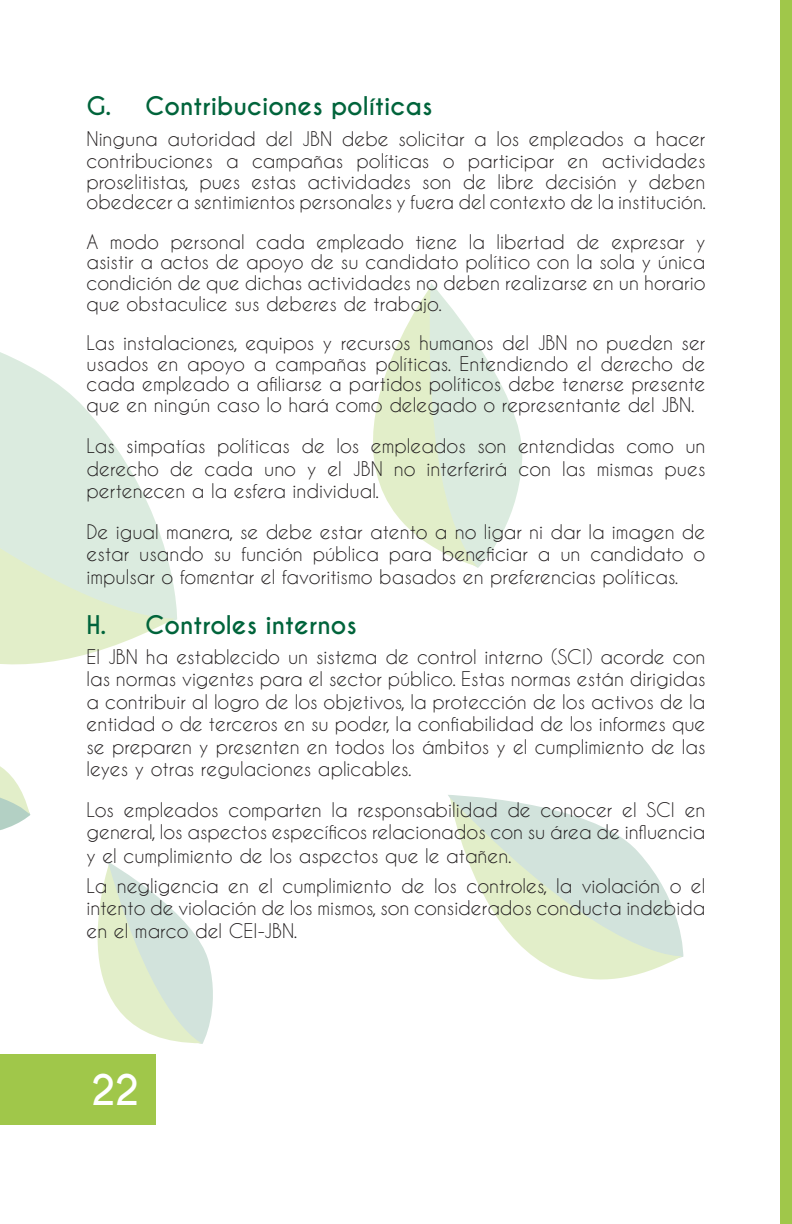
<style>
.page{position:relative;width:792px;height:1224px;background:#fff}
.page>*{position:absolute;margin:0;border:0;box-sizing:border-box;transform-origin:0 0}
.t1{font:700 39.8px "Caviar Dreams";color:#fff}
.Sub-titutlo{font:700 24.2px "Caviar Dreams";color:#00643b}
.TEXT_1{font:19px/22.4px "Caviar Dreams";color:#231f20;text-align:justify}
</style>
<div class="page">
<svg style="left:0;top:352px;width:175px;height:463px"></svg>
<svg style="left:450px;top:798px;width:232px;height:182px"></svg>
<svg style="left:430px;top:283px;width:93px;height:285px"></svg>
<svg style="left:373px;top:287px;width:104px;height:280px"></svg>
<svg style="left:97px;top:862px;width:116px;height:182px"></svg>
<svg style="left:0;top:707px;width:30px;height:123px"></svg>
<svg style="left:780px;top:0;width:1px;height:120px"></svg>
<div style="left:781px;top:0;width:11px;height:1224px;background:#a0c74a"></div>
<div style="left:0;top:1054px;width:156px;height:70px;background:#a0c74a"></div>
<p class="Sub-titutlo" style="left:87px;top:92px;width:347px">G. Contribuciones políticas</p>
<p class="TEXT_1" style="left:87px;top:127px;width:620px">Ninguna autoridad del JBN debe solicitar a los empleados a hacer contribuciones a campañas políticas o participar en actividades</p>
<p class="TEXT_1" style="left:87px;top:171px;width:621px;line-height:20.6px">proselitistas, pues estas actividades son de libre decisión y deben obedecer a sentimientos personales y fuera del contexto de la institución.</p>
<p class="TEXT_1" style="left:87px;top:231px;width:621px;line-height:20.6px">A modo personal cada empleado tiene la libertad de expresar y asistir a actos de apoyo de su candidato político con la sola y única condición de que dichas actividades no deben realizarse en un horario que obstaculice sus deberes de trabajo.</p>
<p class="TEXT_1" style="left:87px;top:332px;width:621px;line-height:20.6px">Las instalaciones, equipos y recursos humanos del JBN no pueden ser usados en apoyo a campañas políticas. Entendiendo el derecho de cada empleado a afiliarse a partidos políticos debe tenerse presente que en ningún caso lo hará como delegado o representante del JBN.</p>
<p class="TEXT_1" style="left:87px;top:434px;width:620px">Las simpatías políticas de los empleados son entendidas como un derecho de cada uno y el JBN no interferirá con las mismas pues pertenecen a la esfera individual.</p>
<p class="TEXT_1" style="left:87px;top:520px;width:620px">De igual manera, se debe estar atento a no ligar ni dar la imagen de estar usando su función pública para beneficiar a un candidato o impulsar o fomentar el favoritismo basados en preferencias políticas.</p>
<p class="Sub-titutlo" style="left:87px;top:610px;width:272px">H. Controles internos</p>
<p class="TEXT_1" style="left:87px;top:645px;width:620px">El JBN ha establecido un sistema de control interno (SCI) acorde con las normas vigentes para el sector público. Estas normas están dirigidas a contribuir al logro de los objetivos, la protección de los activos de la entidad o de terceros en su poder, la confiabilidad de los informes que se preparen y presenten en todos los ámbitos y el cumplimiento de las leyes y otras regulaciones aplicables.</p>
<p class="TEXT_1" style="left:87px;top:798px;width:621px;line-height:23px">Los empleados comparten la responsabilidad de conocer el SCI en general, los aspectos específicos relacionados con su área de influencia y el cumplimiento de los aspectos que le atañen.</p>
<p class="TEXT_1" style="left:87px;top:874px;width:620px">La negligencia en el cumplimiento de los controles, la violación o el intento de violación de los mismos, son considerados conducta indebida en el marco del CEI-JBN.</p>
<h1 class="t1" style="left:90px;top:1066px;width:51px">22</h1>
</div>
